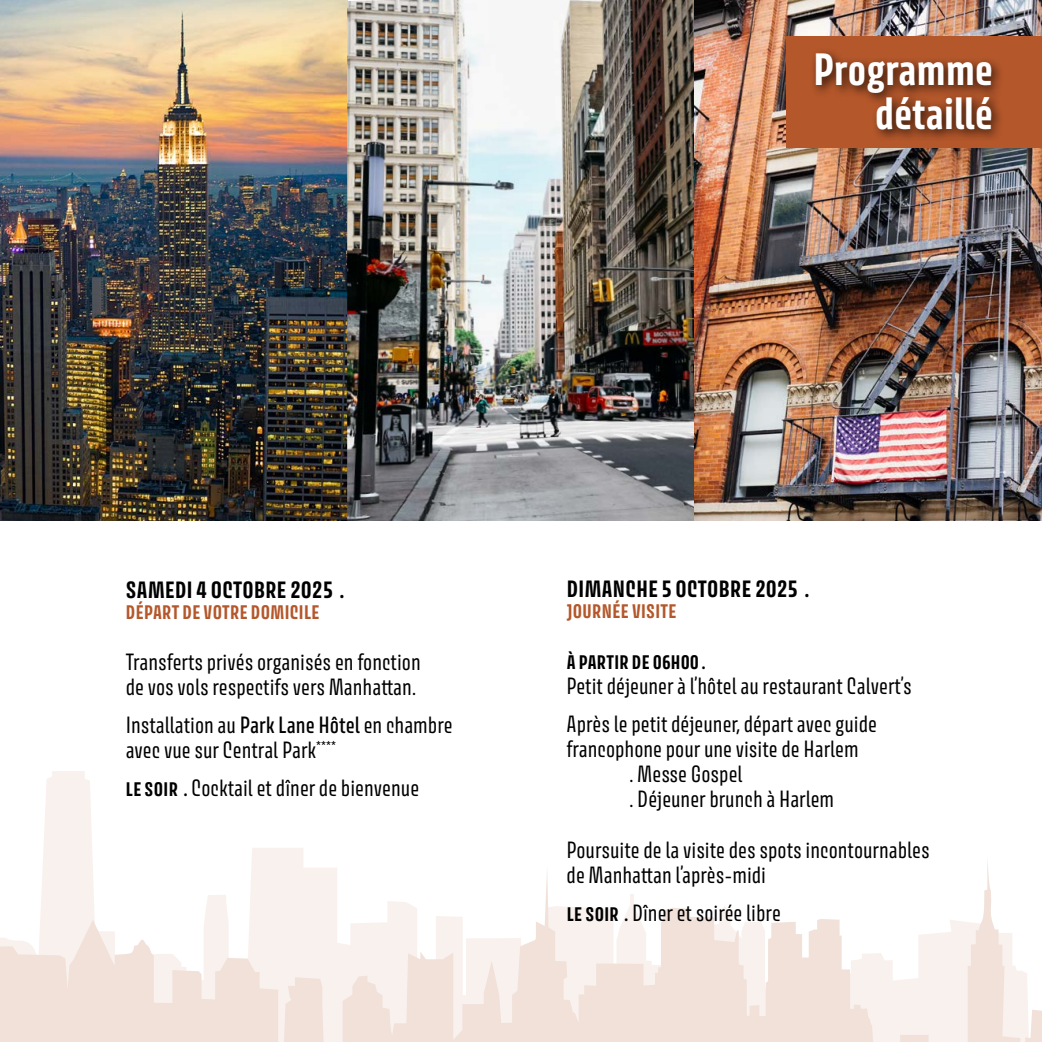
<style>
.page{position:relative;width:1042px;height:1042px;background:#fff}
.page>*{position:absolute;margin:0;border:0;box-sizing:border-box;transform-origin:0 0}
.t1{font:700 40.25px/43.2px "Avory I Latn";letter-spacing:.005em;color:#fff;text-align:right}
.t2{font:21px/25.2px "Avory I Latn";color:#000}
.t3{font:700 21px "Avory I Latn";letter-spacing:.02em;color:#000}
.t4{font:700 17.5px "Avory I Latn";letter-spacing:.02em;color:#b4572b}
.t5{font:700 17.5px "Avory I Latn";letter-spacing:.02em;color:#000}
.s1{font-family:"Avory I Latn Me"}
.s2{font-weight:700;font-size:17.5px}
</style>
<div class="page">
<svg style="left:43px;top:771px;width:260px;height:84px"></svg>
<svg style="left:0;top:855px;width:1042px;height:187px"></svg>
<img style="left:0;top:0;width:1041px;height:521px">
<div style="left:786px;top:37px;width:256px;height:111px;background:#b4572b"></div>
<div style="left:810px;top:48px;width:194px;height:94px;background:#000;opacity:.75"></div>
<h1 class="t1" style="left:813px;top:48px;width:181px">Programme détaillé</h1>
<p class="t3" style="left:126px;top:576px;width:220px">SAMEDI 4 OCTOBRE 2025 .</p>
<p class="t4" style="left:126px;top:601px;width:195px">DÉPART DE VOTRE DOMICILE</p>
<p class="t2" style="left:126px;top:649px;width:297px">Transferts privés organisés en fonction de vos vols respectifs vers Manhattan.</p>
<p class="t2" style="left:126px;top:712px;width:328px">Installation au <span class="s1">Park Lane Hôtel</span> en chambre avec vue sur Central Park<sup>****</sup></p>
<p class="t2" style="left:126px;top:775px;width:295px"><span class="s2">LE SOIR .</span> Cocktail et dîner de bienvenue</p>
<p class="t3" style="left:567px;top:575px;width:244px">DIMANCHE 5 OCTOBRE 2025 .</p>
<p class="t4" style="left:567px;top:600px;width:111px">JOURNÉE VISITE</p>
<p class="t5" style="left:567px;top:650px;width:140px">À PARTIR DE 06H00 .</p>
<p class="t2" style="left:566px;top:667px;width:346px;line-height:37.8px">Petit déjeuner à l’hôtel au restaurant Calvert’s<br>Après le petit déjeuner, départ avec guide</p>
<p class="t2" style="left:629px;top:736px;width:230px;text-indent:-63px">francophone pour une visite de Harlem . Messe Gospel<br>. Déjeuner brunch à Harlem</p>
<p class="t2" style="left:566px;top:837px;width:365px">Poursuite de la visite des spots incontournables de Manhattan l’après-midi</p>
<p class="t2" style="left:567px;top:900px;width:216px"><span class="s2">LE SOIR .</span> Dîner et soirée libre</p>
</div>
